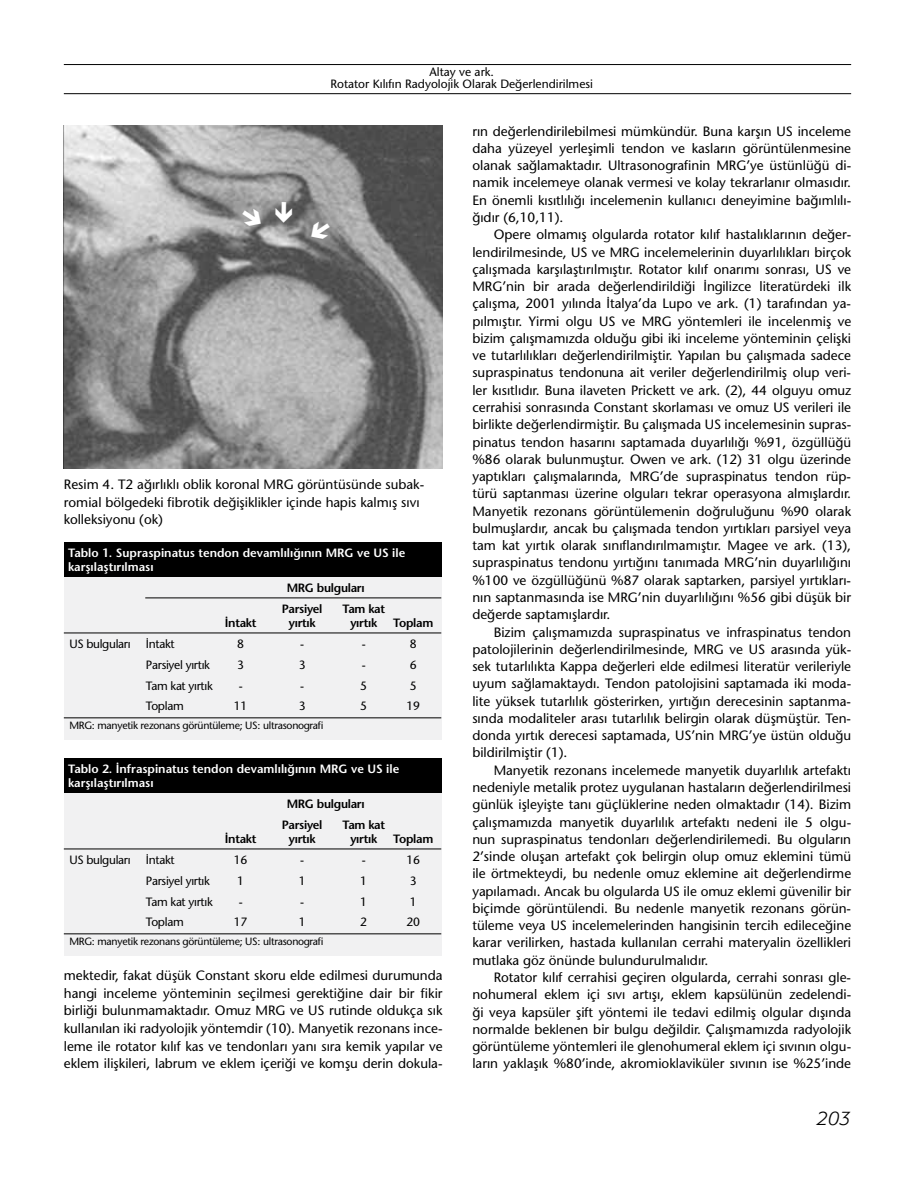
<style>
.page{position:relative;width:915px;height:1191px;background:#fff}
.page>*{position:absolute;margin:0;border:0;box-sizing:border-box;transform-origin:0 0}
.t1{font:19.5px "Formata Light Ita Tr";color:#000}
.t2{font:13.5px/17.2px "Stone Sans Normal Tr";color:#000;text-align:justify}
.t3{font:12px "Stone Sans Normal Tr";letter-spacing:-.025em;color:#000}
.t4{font:700 12px/14.4px "Stone Sans";color:#fff}
.t5{font:700 12px/20.7px "Stone Sans";letter-spacing:-.025em;color:#000}
.t6{font:12px/12px "Stone Sans Normal Tr";color:#000;text-align:center}
.t7{font:10.5px "Stone Sans Normal Tr";letter-spacing:-.025em;color:#000}
</style>
<div class="page">
<hr style="left:64px;top:93px;width:786px;height:1px;background:#000">
<hr style="left:64px;top:64px;width:786px;height:1px;background:#000">
<img style="left:64px;top:126px;width:378px;height:343px">
<div style="left:64px;top:556px;width:377px;height:184px;background:#f1f1f2"></div>
<div style="left:64px;top:542px;width:377px;height:35px;background:#000"></div>
<hr style="left:64px;top:632px;width:377px;height:1px;background:#000">
<hr style="left:145px;top:597px;width:296px;height:1px;background:#000">
<hr style="left:64px;top:717px;width:377px;height:1px;background:#000">
<div style="left:64px;top:772px;width:377px;height:184px;background:#f1f1f2"></div>
<div style="left:64px;top:758px;width:377px;height:35px;background:#000"></div>
<hr style="left:64px;top:848px;width:377px;height:1px;background:#000">
<hr style="left:64px;top:933px;width:377px;height:1px;background:#000">
<svg style="left:275px;top:202px;width:17px;height:21px"></svg>
<svg style="left:239px;top:205px;width:26px;height:25px"></svg>
<svg style="left:307px;top:218px;width:26px;height:26px"></svg>
<p class="t6" style="left:330px;top:66px;width:264px">Altay ve ark.<br>Rotator Kılıfın Radyolojik Olarak Değerlendirilmesi</p>
<p class="t2" style="left:64px;top:476px;width:362px;text-align:left">Resim 4. T2 ağırlıklı oblik koronal MRG görüntüsünde subak&shy;romial bölgedeki fibrotik değişiklikler içinde hapis kalmış sıvı kolleksiyonu (ok)</p>
<p class="t4" style="left:68px;top:545px;width:338px">Tablo 1. Supraspinatus tendon devamlılığının MRG ve US ile karşılaştırılması</p>
<p class="t5" style="left:282px;top:577px;width:84px;text-indent:5px">MRG bulguları<br>Parsiyel</p>
<p class="t5" style="left:342px;top:598px;width:44px">Tam kat</p>
<p class="t5" style="left:225px;top:612px;width:33px">İntakt</p>
<p class="t5" style="left:289px;top:612px;width:28px">yırtık</p>
<p class="t5" style="left:350px;top:612px;width:28px">yırtık</p>
<p class="t5" style="left:393px;top:612px;width:42px">Toplam</p>
<p class="t3" style="left:69px;top:636px;width:63px">US bulguları</p>
<p class="t3" style="left:146px;top:636px;width:30px">İntakt</p>
<p class="t3" style="left:237px;top:636px;width:8px">8</p>
<p class="t3" style="left:300px;top:636px;width:5px">-</p>
<p class="t3" style="left:361px;top:636px;width:5px">-</p>
<p class="t3" style="left:409px;top:636px;width:8px">8</p>
<p class="t3" style="left:146px;top:657px;width:65px">Parsiyel yırtık</p>
<p class="t3" style="left:237px;top:657px;width:8px">3</p>
<p class="t3" style="left:299px;top:657px;width:8px">3</p>
<p class="t3" style="left:361px;top:657px;width:5px">-</p>
<p class="t3" style="left:409px;top:657px;width:8px">6</p>
<p class="t3" style="left:146px;top:678px;width:68px">Tam kat yırtık</p>
<p class="t3" style="left:238px;top:678px;width:5px">-</p>
<p class="t3" style="left:300px;top:678px;width:5px">-</p>
<p class="t3" style="left:360px;top:678px;width:8px">5</p>
<p class="t3" style="left:409px;top:678px;width:8px">5</p>
<p class="t3" style="left:146px;top:699px;width:39px">Toplam</p>
<p class="t3" style="left:234px;top:699px;width:15px">11</p>
<p class="t3" style="left:298px;top:699px;width:8px">3</p>
<p class="t3" style="left:360px;top:699px;width:8px">5</p>
<p class="t3" style="left:406px;top:699px;width:15px">19</p>
<p class="t7" style="left:69px;top:719px;width:255px">MRG: manyetik rezonans görüntüleme; US: ultrasonografi</p>
<p class="t4" style="left:68px;top:761px;width:332px">Tablo 2. İnfraspinatus tendon devamlılığının MRG ve US ile karşılaştırılması</p>
<p class="t5" style="left:282px;top:793px;width:84px;text-indent:5px">MRG bulguları<br>Parsiyel</p>
<p class="t5" style="left:342px;top:814px;width:44px">Tam kat</p>
<p class="t5" style="left:225px;top:828px;width:33px">İntakt</p>
<p class="t5" style="left:289px;top:828px;width:28px">yırtık</p>
<p class="t5" style="left:350px;top:828px;width:28px">yırtık</p>
<p class="t5" style="left:393px;top:828px;width:42px">Toplam</p>
<p class="t3" style="left:69px;top:852px;width:63px">US bulguları</p>
<p class="t3" style="left:146px;top:852px;width:30px">İntakt</p>
<p class="t3" style="left:234px;top:852px;width:15px">16</p>
<p class="t3" style="left:300px;top:852px;width:5px">-</p>
<p class="t3" style="left:361px;top:852px;width:5px">-</p>
<p class="t3" style="left:406px;top:852px;width:15px">16</p>
<p class="t3" style="left:146px;top:873px;width:65px">Parsiyel yırtık</p>
<p class="t3" style="left:237px;top:873px;width:8px">1</p>
<p class="t3" style="left:299px;top:873px;width:8px">1</p>
<p class="t3" style="left:360px;top:873px;width:8px">1</p>
<p class="t3" style="left:409px;top:873px;width:8px">3</p>
<p class="t3" style="left:146px;top:894px;width:68px">Tam kat yırtık</p>
<p class="t3" style="left:238px;top:894px;width:5px">-</p>
<p class="t3" style="left:300px;top:894px;width:5px">-</p>
<p class="t3" style="left:360px;top:894px;width:8px">1</p>
<p class="t3" style="left:409px;top:894px;width:8px">1</p>
<p class="t3" style="left:146px;top:914px;width:39px">Toplam</p>
<p class="t3" style="left:234px;top:914px;width:15px">17</p>
<p class="t3" style="left:298px;top:914px;width:8px">1</p>
<p class="t3" style="left:360px;top:914px;width:8px">2</p>
<p class="t3" style="left:406px;top:914px;width:15px">20</p>
<p class="t7" style="left:69px;top:935px;width:255px">MRG: manyetik rezonans görüntüleme; US: ultrasonografi</p>
<p class="t2" style="left:64px;top:966px;width:380px;line-height:17.7px">mektedir, fakat düşük Constant skoru elde edilmesi durumunda hangi inceleme yönteminin seçilmesi gerektiğine dair bir fikir birliği bulunmamaktadır. Omuz MRG ve US rutinde oldukça sık kullanılan iki radyolojik yöntemdir (10). Manyetik rezonans ince&shy;leme ile rotator kılıf kas ve tendonları yanı sıra kemik yapılar ve eklem ilişkileri, labrum ve eklem içeriği ve komşu derin dokula-</p>
<p class="t2" style="left:472px;top:122px;width:380px">rın değerlendirilebilmesi mümkündür. Buna karşın US inceleme daha yüzeyel yerleşimli tendon ve kasların görüntülenmesine olanak sağlamaktadır. Ultrasonografinin MRG’ye üstünlüğü di&shy;namik incelemeye olanak vermesi ve kolay tekrarlanır olmasıdır.<br>En önemli kısıtlılığı incelemenin kullanıcı deneyimine bağımlılı&shy;ğıdır (6,10,11).</p>
<p class="t2" style="left:472px;top:226px;width:380px;text-indent:21px">Opere olmamış olgularda rotator kılıf hastalıklarının değer&shy;lendirilmesinde, US ve MRG incelemelerinin duyarlılıkları birçok çalışmada karşılaştırılmıştır. Rotator kılıf onarımı sonrası, US ve MRG’nin bir arada değerlendirildiği İngilizce literatürdeki ilk çalışma, 2001 yılında İtalya’da Lupo ve ark. (1) tarafından ya&shy;pılmıştır. Yirmi olgu US ve MRG yöntemleri ile incelenmiş ve bizim çalışmamızda olduğu gibi iki inceleme yönteminin çelişki ve tutarlılıkları değerlendirilmiştir. Yapılan bu çalışmada sadece supraspinatus tendonuna ait veriler değerlendirilmiş olup veri&shy;ler kısıtlıdır. Buna ilaveten Prickett ve ark. (2), 44 olguyu omuz cerrahisi sonrasında Constant skorlaması ve omuz US verileri ile birlikte değerlendirmiştir. Bu çalışmada US incelemesinin supras&shy;pinatus tendon hasarını saptamada duyarlılığı %91, özgüllüğü %86 olarak bulunmuştur. Owen ve ark. (12) 31 olgu üzerinde yaptıkları çalışmalarında, MRG’de supraspinatus tendon rüp&shy;türü saptanması üzerine olguları tekrar operasyona almışlardır.<br>Manyetik rezonans görüntülemenin doğruluğunu %90 olarak bulmuşlardır, ancak bu çalışmada tendon yırtıkları parsiyel veya tam kat yırtık olarak sınıflandırılmamıştır. Magee ve ark. (13), supraspinatus tendonu yırtığını tanımada MRG’nin duyarlılığını %100 ve özgüllüğünü %87 olarak saptarken, parsiyel yırtıkları&shy;nın saptanmasında ise MRG’nin duyarlılığını %56 gibi düşük bir değerde saptamışlardır.</p>
<p class="t2" style="left:472px;top:623px;width:380px;text-indent:21px">Bizim çalışmamızda supraspinatus ve infraspinatus tendon patolojilerinin değerlendirilmesinde, MRG ve US arasında yük&shy;sek tutarlılıkta Kappa değerleri elde edilmesi literatür verileriyle uyum sağlamaktaydı. Tendon patolojisini saptamada iki moda&shy;lite yüksek tutarlılık gösterirken, yırtığın derecesinin saptanma&shy;sında modaliteler arası tutarlılık belirgin olarak düşmüştür. Ten&shy;donda yırtık derecesi saptamada, US’nin MRG’ye üstün olduğu bildirilmiştir (1).</p>
<p class="t2" style="left:472px;top:761px;width:380px;text-indent:21px">Manyetik rezonans incelemede manyetik duyarlılık artefaktı nedeniyle metalik protez uygulanan hastaların değerlendirilmesi günlük işleyişte tanı güçlüklerine neden olmaktadır (14). Bizim çalışmamızda manyetik duyarlılık artefaktı nedeni ile 5 olgu&shy;nun supraspinatus tendonları değerlendirilemedi. Bu olguların 2’sinde oluşan artefakt çok belirgin olup omuz eklemini tümü ile örtmekteydi, bu nedenle omuz eklemine ait değerlendirme yapılamadı. Ancak bu olgularda US ile omuz eklemi güvenilir bir biçimde görüntülendi. Bu nedenle manyetik rezonans görün&shy;tüleme veya US incelemelerinden hangisinin tercih edileceğine karar verilirken, hastada kullanılan cerrahi materyalin özellikleri mutlaka göz önünde bulundurulmalıdır.</p>
<p class="t2" style="left:472px;top:968px;width:380px;text-indent:21px">Rotator kılıf cerrahisi geçiren olgularda, cerrahi sonrası gle&shy;nohumeral eklem içi sıvı artışı, eklem kapsülünün zedelendi&shy;ği veya kapsüler şift yöntemi ile tedavi edilmiş olgular dışında normalde beklenen bir bulgu değildir. Çalışmamızda radyolojik görüntüleme yöntemleri ile glenohumeral eklem içi sıvının olgu&shy;ların yaklaşık %80’inde, akromioklaviküler sıvının ise %25’inde</p>
<h1 class="t1" style="left:816px;top:1106px;width:36px">203</h1>
</div>
